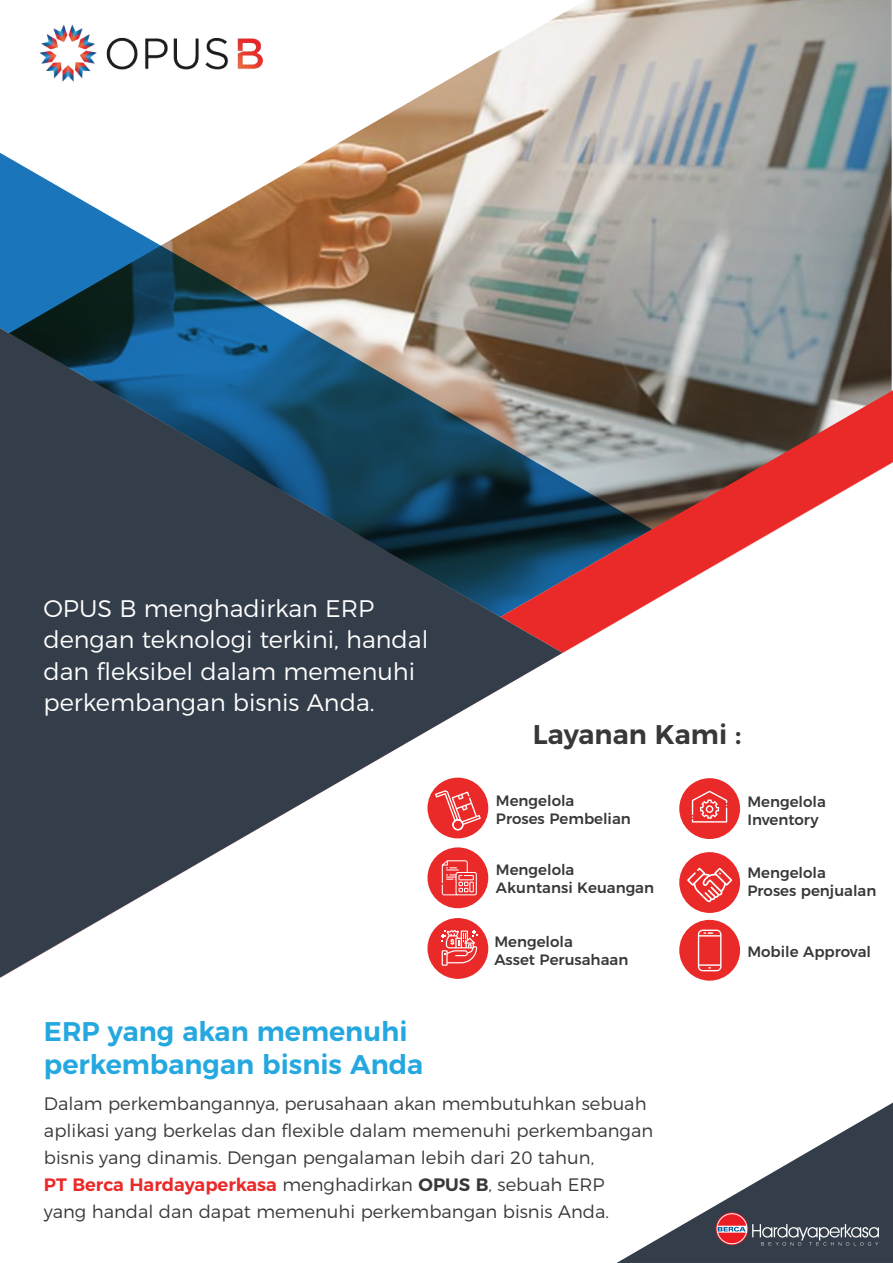
<style>
.page{position:relative;width:893px;height:1263px;background:#fff}
.page>*{position:absolute;margin:0;border:0;box-sizing:border-box;transform-origin:0 0}
.t1{font:600 27px/32.4px "Montserrat";color:#25a8df}
.t2{font:600 27px "Montserrat";color:#383838}
.t3{font:300 24px/31.5px "Montserrat";color:#fff}
.t4{font:300 18px/27px "Montserrat";color:#383838}
.t5{font:500 15px/18px "Montserrat";color:#383838}
.s1{font-weight:600;color:#ea2a29}
.s2{font-weight:600}
</style>
<div class="page">
<img style="left:63px;top:0;width:829px;height:390px">
<img style="left:0;top:153px;width:652px;height:237px">
<svg style="left:563px;top:390px;width:330px;height:263px"></svg>
<svg style="left:0;top:328px;width:563px;height:650px;fill:#343e4a"></svg>
<img style="left:39px;top:25px;width:223px;height:57px">
<div style="left:427px;top:778px;width:61px;height:60px;background:#ea2a29;border-radius:50%"></div>
<div style="left:427px;top:847px;width:61px;height:61px;background:#ea2a29;border-radius:50%"></div>
<div style="left:427px;top:918px;width:61px;height:61px;background:#ea2a29;border-radius:50%"></div>
<div style="left:679px;top:778px;width:61px;height:61px;background:#ea2a29;border-radius:50%"></div>
<div style="left:679px;top:852px;width:61px;height:61px;background:#ea2a29;border-radius:50%"></div>
<div style="left:679px;top:920px;width:61px;height:61px;background:#ea2a29;border-radius:50%"></div>
<svg style="left:435px;top:790px;width:46px;height:40px"></svg>
<svg style="left:692px;top:791px;width:35px;height:31px"></svg>
<svg style="left:687px;top:868px;width:45px;height:35px"></svg>
<svg style="left:442px;top:860px;width:35px;height:35px"></svg>
<svg style="left:442px;top:930px;width:35px;height:36px"></svg>
<svg style="left:698px;top:929px;width:23px;height:42px"></svg>
<svg style="left:616px;top:1102px;width:277px;height:161px"></svg>
<h2 class="t3" style="left:43px;top:591px;width:386px">OPUS B menghadirkan ERP dengan teknologi terkini, handal dan fleksibel dalam memenuhi perkembangan bisnis Anda.</h2>
<h1 class="t2" style="left:533px;top:712px;width:210px">Layanan Kami :</h1>
<p class="t5" style="left:496px;top:791px;width:136px">Mengelola<br>Proses Pembelian</p>
<p class="t5" style="left:496px;top:860px;width:160px">Mengelola<br>Akuntansi Keuangan</p>
<p class="t5" style="left:494px;top:932px;width:136px">Mengelola<br>Asset Perusahaan</p>
<p class="t5" style="left:747px;top:791px;width:80px">Mengelola<br>Inventory</p>
<p class="t5" style="left:747px;top:863px;width:131px">Mengelola<br>Proses penjualan</p>
<p class="t5" style="left:747px;top:941px;width:125px">Mobile Approval</p>
<h1 class="t1" style="left:44px;top:1013px;width:381px">ERP yang akan memenuhi perkembangan bisnis Anda</h1>
<p class="t4" style="left:44px;top:1088px;width:611px">Dalam perkembangannya, perusahaan akan membutuhkan sebuah aplikasi yang berkelas dan flexible dalam memenuhi perkembangan bisnis yang dinamis. Dengan pengalaman lebih dari 20 tahun,<br><span class="s1">PT Berca Hardayaperkasa</span> menghadirkan <span class="s2">OPUS B</span>, sebuah ERP<br>yang handal dan dapat memenuhi perkembangan bisnis Anda.</p>
</div>
